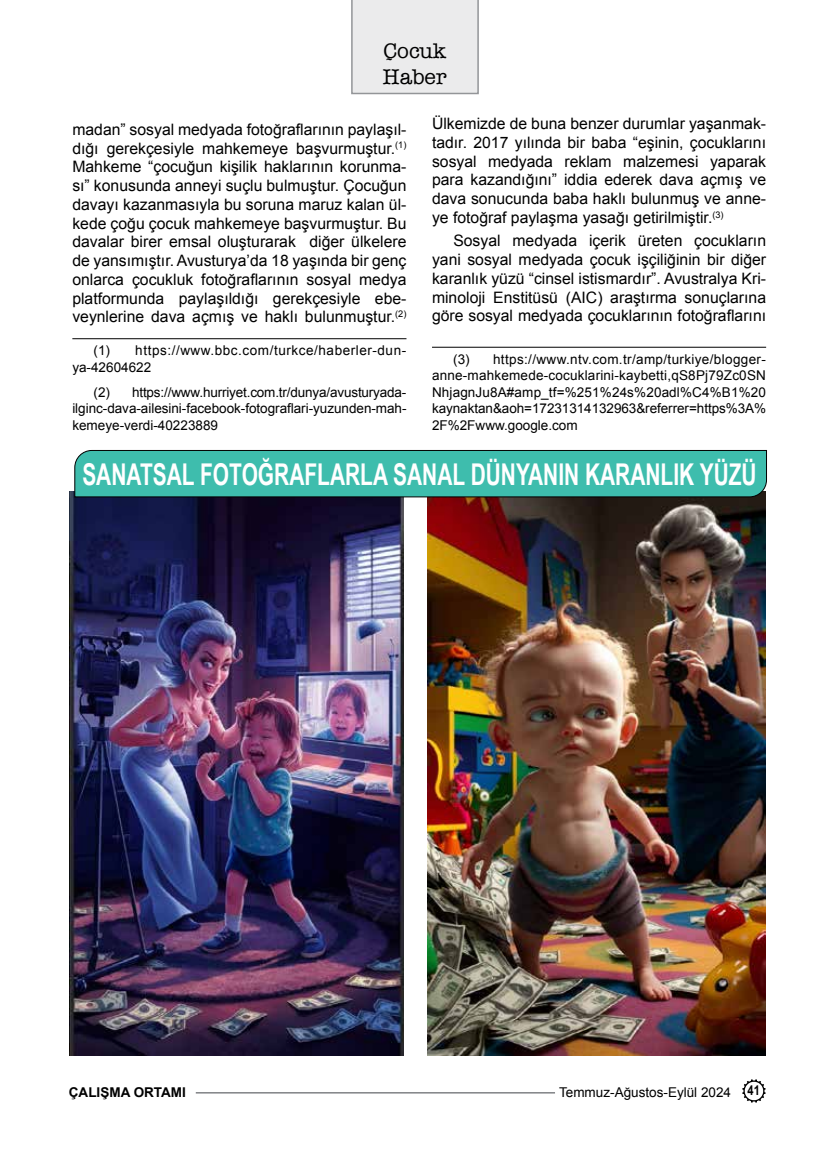
<style>
.page{position:relative;width:830px;height:1149px;background:#fff}
.page>*{position:absolute;margin:0;border:0;box-sizing:border-box;transform-origin:0 0}
.t1{font:700 30px "Arial Narrow";color:#fff;scale:.85 1}
.t2{font:21px/25.2px "American Typewriter";color:#000}
.t3{font:15.75px/18.8px "Arial";color:#000;text-align:justify}
.t4{font:13.5px/16.5px "Arial";color:#000;text-align:justify}
.t5{font:13.5px/16.5px "Arial";letter-spacing:.04em;color:#000}
.t6{font:700 13.5px "Arial";color:#000}
.s1{font-family:"Arial Narrow X Bold"}
</style>
<div class="page">
<div style="left:351px;top:0;width:127px;height:94px;background:#ebebec"></div>
<svg style="left:742px;top:1079px;width:23px;height:23px"></svg>
<hr style="left:196px;top:1091px;width:358px;height:2px;background:#808285">
<hr style="left:72px;top:338px;width:334px;height:1px;background:#000">
<hr style="left:432px;top:347px;width:333px;height:1px;background:#000">
<img style="left:70px;top:491px;width:333px;height:563px">
<img style="left:427px;top:497px;width:337px;height:557px">
<div style="left:74px;top:450px;width:692px;height:47px;background:#3ebdad"></div>
<h2 class="t2" style="left:383px;top:38px;width:65px">Çocuk<br>Haber</h2>
<p class="t3" style="left:72px;top:120px;width:335px">madan” sosyal medyada fotoğraflarının paylaşıl&shy;dığı gerekçesiyle mahkemeye başvurmuştur.<sup>(1)<br></sup>Mahkeme “çocuğun kişilik haklarının korunma&shy;sı” konusunda anneyi suçlu bulmuştur. Çocuğun davayı kazanmasıyla bu soruna maruz kalan ül&shy;kede çoğu çocuk mahkemeye başvurmuştur. Bu davalar birer emsal oluşturarak diğer ülkelere de yansımıştır. Avusturya’da 18 yaşında bir genç onlarca çocukluk fotoğraflarının sosyal medya platformunda paylaşıldığı gerekçesiyle ebe&shy;veynlerine dava açmış ve haklı bulunmuştur.<sup>(2)</sup></p>
<p class="t5" style="left:72px;top:342px;width:335px;text-indent:21px">(1) https://www.bbc.com/turkce/haberler-dun&shy;ya-42604622</p>
<p class="t4" style="left:72px;top:384px;width:335px;text-indent:21px">(2) https://www.hurriyet.com.tr/dunya/avusturyada&shy;ilginc-dava-ailesini-facebook-fotograflari-yuzunden-mah&shy;kemeye-verdi-40223889</p>
<p class="t3" style="left:432px;top:114px;width:335px">Ülkemizde de buna benzer durumlar yaşanmak&shy;tadır. 2017 yılında bir baba “eşinin, çocuklarını sosyal medyada reklam malzemesi yaparak para kazandığını” iddia ederek dava açmış ve dava sonucunda baba haklı bulunmuş ve anne&shy;ye fotoğraf paylaşma yasağı getirilmiştir.<sup>(3)</sup></p>
<p class="t3" style="left:432px;top:231px;width:335px;text-indent:21px">Sosyal medyada içerik üreten çocukların yani sosyal medyada çocuk işçiliğinin bir diğer karanlık yüzü “cinsel istismardır”. Avustralya Kri&shy;minoloji Enstitüsü (AIC) araştırma sonuçlarına göre sosyal medyada çocuklarının fotoğraflarını</p>
<p class="t4" style="left:432px;top:351px;width:335px;text-indent:21px">(3) https://www.ntv.com.tr/amp/turkiye/blogger&shy;anne-mahkemede-cocuklarini-kaybetti,qS8Pj79Zc0SN NhjagnJu8A#amp_tf=%251%24s%20adl%C4%B1%20 kaynaktan&amp;aoh=17231314132963&amp;referrer=https%3A% 2F%2Fwww.google.com</p>
<h1 class="t1" style="left:82px;top:452px;width:794px">SANATSAL FOTOĞRAFLARLA SANAL DÜNYANIN KARANLIK YÜZÜ</h1>
<p class="t6" style="left:69px;top:1083px;width:118px">ÇALIŞMA ORTAMI</p>
<p class="t4" style="left:559px;top:1083px;width:202px">Temmuz-Ağustos-Eylül 2024 <span class="s1">41</span></p>
</div>
